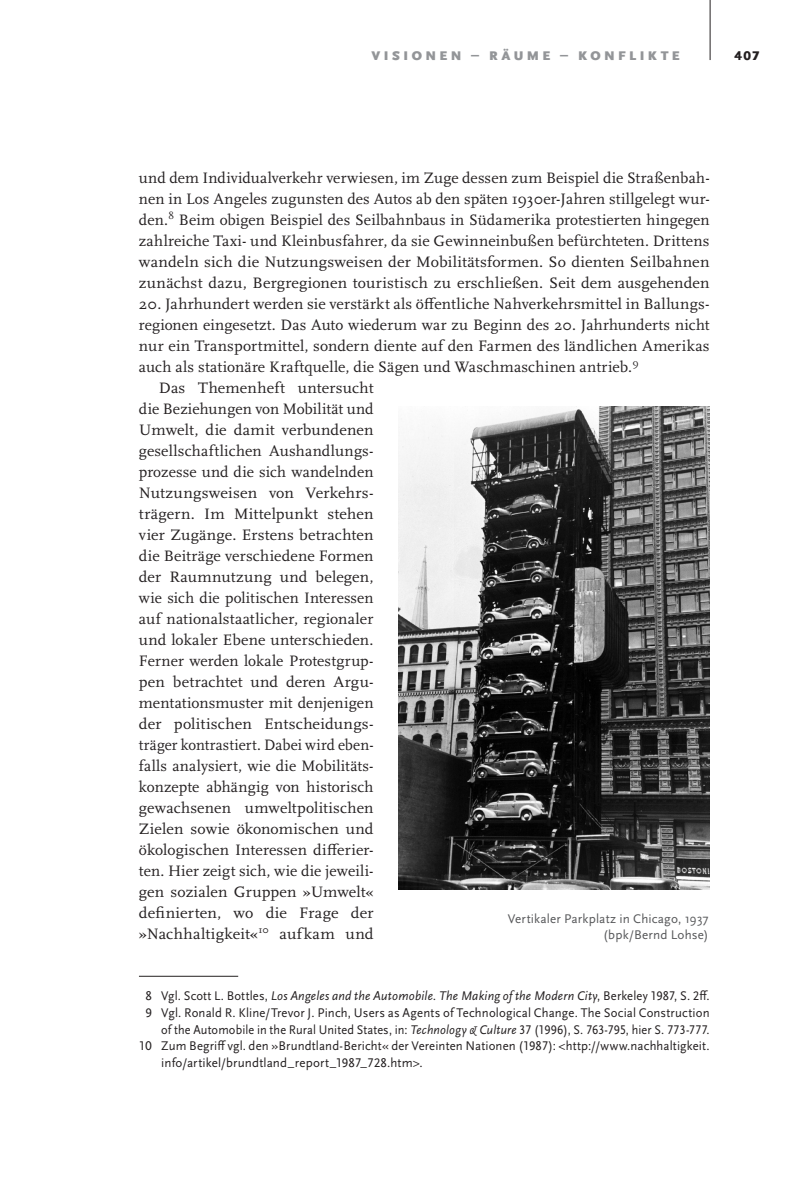
<style>
.page{position:relative;width:799px;height:1181px;background:#fff}
.page>*{position:absolute;margin:0;border:0;box-sizing:border-box;transform-origin:0 0}
._6_2__Fließtext_mit{font:15.75px/21px "Scala Pro";letter-spacing:.01em;color:#231f20;text-align:justify}
._6__1__Fließtext_ohn{font:15.75px/21px "Scala Pro";letter-spacing:.01em;color:#231f20;text-align:justify}
._10__Fußnotentext{font:13.12px/16.6px "Scala Sans Pro";letter-spacing:.01em;color:#231f20;text-align:right}
._10__Fußnotentext-2{font:italic 13.12px "Scala Sans Pro";letter-spacing:.02em;color:#231f20;scale:.96 1}
._7__Bildunterschrift{font:13.12px "Scala Sans Pro";letter-spacing:.015em;color:#57585a}
._8_2__Kopfzeile_rech{font:900 13.12px "Scala Sans Pro";letter-spacing:.265em;color:#939598}
.t1{font:900 13.12px "Scala Sans Pro";color:#231f20}
.s1{font-style:normal}
.s2{font-style:italic}
</style>
<div class="page">
<hr style="left:709px;top:0;width:1px;height:60px;background:#231f20">
<hr style="left:139px;top:976px;width:99px;height:1px;background:#231f20">
<img style="left:398px;top:407px;width:311px;height:483px">
<p class="_8_2__Kopfzeile_rech" style="left:371px;top:48px;width:310px">VISIONEN – RÄUME – KONFLIKTE</p>
<p class="t1" style="left:734px;top:48px;width:27px">407</p>
<p class="_6__1__Fließtext_ohn" style="left:139px;top:167px;width:572px">und dem Individualverkehr verwiesen, im Zuge dessen zum Beispiel die Straßenbah&shy;nen in Los Angeles zugunsten des Autos ab den späten 1930er-Jahren stillgelegt wur&shy;den.<sup>8</sup> Beim obigen Beispiel des Seilbahnbaus in Südamerika protestierten hingegen zahlreiche Taxi- und Kleinbusfahrer, da sie Gewinneinbußen befürchteten. Drittens wandeln sich die Nutzungsweisen der Mobilitätsformen. So dienten Seilbahnen zunächst dazu, Bergregionen touristisch zu erschließen. Seit dem ausgehenden</p>
<p class="_6__1__Fließtext_ohn" style="left:139px;top:293px;width:572px">20. Jahrhundert werden sie verstärkt als öffentliche Nahverkehrsmittel in Ballungs&shy;regionen eingesetzt. Das Auto wiederum war zu Beginn des 20. Jahrhunderts nicht nur ein Transportmittel, sondern diente auf den Farmen des ländlichen Amerikas auch als stationäre Kraftquelle, die Sägen und Waschmaschinen antrieb.<sup>9</sup></p>
<p class="_6_2__Fließtext_mit" style="left:139px;top:377px;width:236px;text-indent:20px">Das Themenheft untersucht die Beziehungen von Mobilität und Umwelt, die damit verbundenen gesellschaftlichen Aushandlungs&shy;prozesse und die sich wandelnden Nutzungsweisen von Verkehrs&shy;trägern. Im Mittelpunkt stehen vier Zugänge. Erstens betrachten die Beiträge verschiedene Formen der Raumnutzung und belegen, wie sich die politischen Interessen auf nationalstaatlicher, regionaler und lokaler Ebene unterschieden.<br>Ferner werden lokale Protestgrup&shy;pen betrachtet und deren Argu&shy;mentationsmuster mit denjenigen der politischen Entscheidungs&shy;träger kontrastiert. Dabei wird eben&shy;falls analysiert, wie die Mobilitäts&shy;konzepte abhängig von historisch gewachsenen umweltpolitischen Zielen sowie ökonomischen und ökologischen Interessen differier&shy;ten. Hier zeigt sich, wie die jeweili&shy;gen sozialen Gruppen »Umwelt« definierten, wo die Frage der »Nachhaltigkeit«<sup>10</sup> aufkam und</p>
<p class="_7__Bildunterschrift" style="left:508px;top:911px;width:202px">Vertikaler Parkplatz in Chicago, 1937</p>
<p class="_7__Bildunterschrift" style="left:603px;top:927px;width:107px">(bpk/Bernd Lohse)</p>
<p class="_10__Fußnotentext-2" style="left:145px;top:988px;width:589px"><span class="s1">8 Vgl. Scott L. Bottles,</span> Los Angeles and the Automobile. The Making of the Modern City<span class="s1">, Berkeley 1987, S. 2ff.</span></p>
<p class="_10__Fußnotentext" style="left:145px;top:1004px;width:565px">9 Vgl. Ronald R. Kline/Trevor J. Pinch, Users as Agents of Technological Change. The Social Construction of the Automobile in the Rural United States, in: <span class="s2">Technology &amp; Culture</span> 37 (1996), S. 763-795, hier S. 773-777.</p>
<p class="_10__Fußnotentext" style="left:161px;top:1037px;width:550px;text-align:left;text-indent:-22px">10 Zum Begriff vgl. den »Brundtland-Bericht« der Vereinten Nationen (1987): &lt;http://www.nachhaltigkeit. info/artikel/brundtland_report_1987_728.htm&gt;.</p>
</div>
